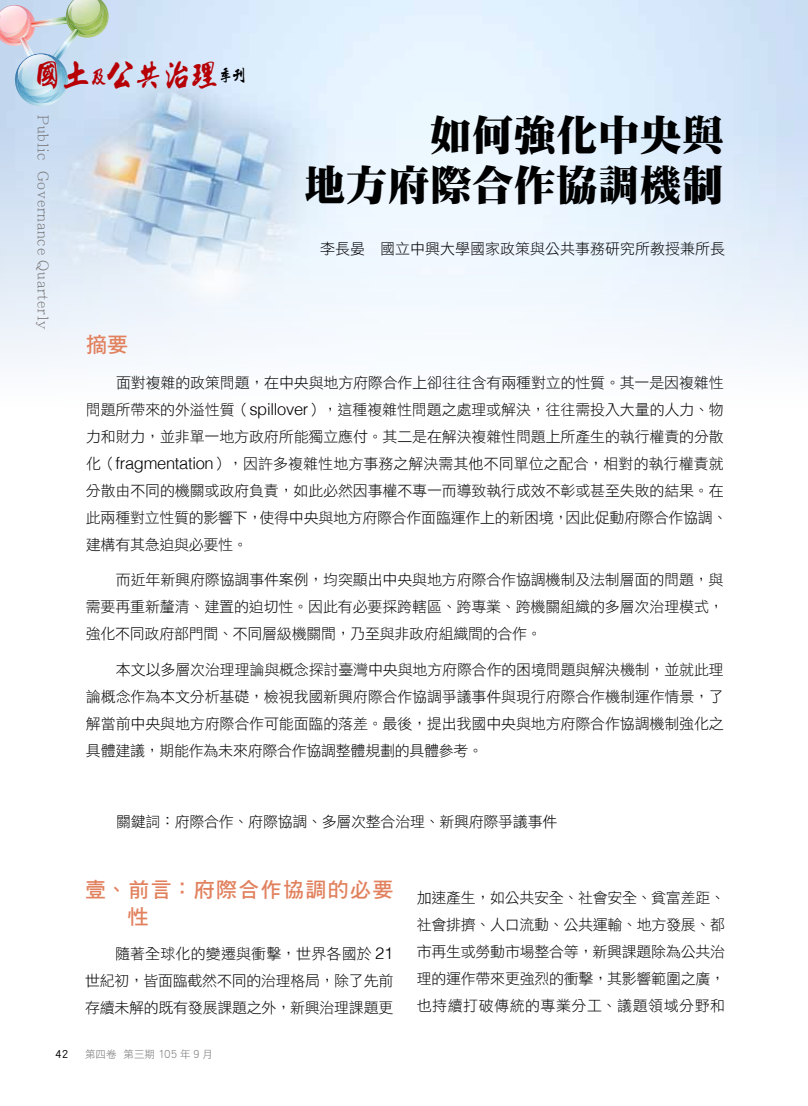
<style>
.page{position:relative;width:808px;height:1106px;background:#fff}
.page>*{position:absolute;margin:0;border:0;box-sizing:border-box;transform-origin:0 0}
.t1{font:42px/50.4px "DF Ming Std W12";color:#000;text-align:right}
.t2{font:27.75px "winman tun 100145";color:#b60005}
.t3{font:21px/27px "DF Hei Std W7";letter-spacing:.06em;color:#e1815e}
.t4{font:15px/27px "DF Hei Std W3";letter-spacing:-.01em;color:#000;text-align:justify}
.t5{font:300 14.85px "Adobe Ming Std";letter-spacing:.05em;color:#727171}
.t6{font:12px "DF Hei Std W5";color:#000}
.t7{font:10.5px "DF Hei Std W3";color:#727171}
.s1{font-size:16.5px}
.s2{font-size:15px;color:#000}
.s3{font-family:"Helvetica";font-weight:300;font-size:16.5px}
.s4{font-size:12px}
</style>
<div class="page">
<img style="left:0;top:0;width:808px;height:364px">
<img style="left:0;top:0;width:112px;height:106px">
<h2 class="t2" style="left:34px;top:62px;width:214px">國土<span class="s1">及</span>公共治理<span class="s2">季刊</span></h2>
<p class="t5" style="left:52px;top:115px;width:216px;rotate:90deg">Public Governance Quarterly</p>
<h1 class="t1" style="left:304px;top:109px;width:421px">如何強化中央與<br>地方府際合作協調機制</h1>
<p class="t4" style="left:320px;top:235px;width:407px">李長晏　國立中興大學國家政策與公共事務研究所教授兼所長</p>
<h3 class="t3" style="left:86px;top:331px;width:43px">摘要</h3>
<p class="t4" style="left:86px;top:369px;width:643px;text-align:left;text-indent:30px">面對複雜的政策問題，在中央與地方府際合作上卻往往含有兩種對立的性質。其一是因複雜性問題所帶來的外溢性質（<span class="s3">spillover</span>），這種複雜性問題之處理或解決，往往需投入大量的人力、物力和財力，並非單一地方政府所能獨立應付。其二是在解決複雜性問題上所產生的執行權責的分散化（<span class="s3">fragmentation</span>），因許多複雜性地方事務之解決需其他不同單位之配合，相對的執行權責就分散由不同的機關或政府負責，如此必然因事權不專一而導致執行成效不彰或甚至失敗的結果。在此兩種對立性質的影響下，使得中央與地方府際合作面臨運作上的新困境，因此促動府際合作協調、建構有其急迫與必要性。</p>
<p class="t4" style="left:86px;top:566px;width:639px;text-indent:30px">而近年新興府際協調事件案例，均突顯出中央與地方府際合作協調機制及法制層面的問題，與需要再重新釐清、建置的迫切性。因此有必要採跨轄區、跨專業、跨機關組織的多層次治理模式，強化不同政府部門間、不同層級機關間，乃至與非政府組織間的合作。</p>
<p class="t4" style="left:86px;top:656px;width:639px;text-indent:30px">本文以多層次治理理論與概念探討臺灣中央與地方府際合作的困境問題與解決機制，並就此理論概念作為本文分析基礎，檢視我國新興府際合作協調爭議事件與現行府際合作機制運作情景，了解當前中央與地方府際合作可能面臨的落差。最後，提出我國中央與地方府際合作協調機制強化之具體建議，期能作為未來府際合作協調整體規劃的具體參考。</p>
<p class="t4" style="left:116px;top:808px;width:443px">關鍵詞：府際合作、府際協調、多層次整合治理、新興府際爭議事件</p>
<h3 class="t3" style="left:128px;top:875px;width:267px;text-indent:-43px">壹、前言：府際合作協調的必要性</h3>
<p class="t4" style="left:85px;top:940px;width:310px;text-indent:30px">隨著全球化的變遷與衝擊，世界各國於 <span class="s3">21</span>世紀初，皆面臨截然不同的治理格局，除了先前存續未解的既有發展課題之外，新興治理課題更</p>
<p class="t6" style="left:55px;top:1047px;width:15px">42</p>
<p class="t7" style="left:85px;top:1048px;width:129px">第四卷 第三期 <span class="s4">105</span> 年 <span class="s4">9</span> 月</p>
<p class="t4" style="left:417px;top:883px;width:310px">加速產生，如公共安全、社會安全、貧富差距、社會排擠、人口流動、公共運輸、地方發展、都市再生或勞動市場整合等，新興課題除為公共治理的運作帶來更強烈的衝擊，其影響範圍之廣，也持續打破傳統的專業分工、議題領域分野和</p>
</div>
